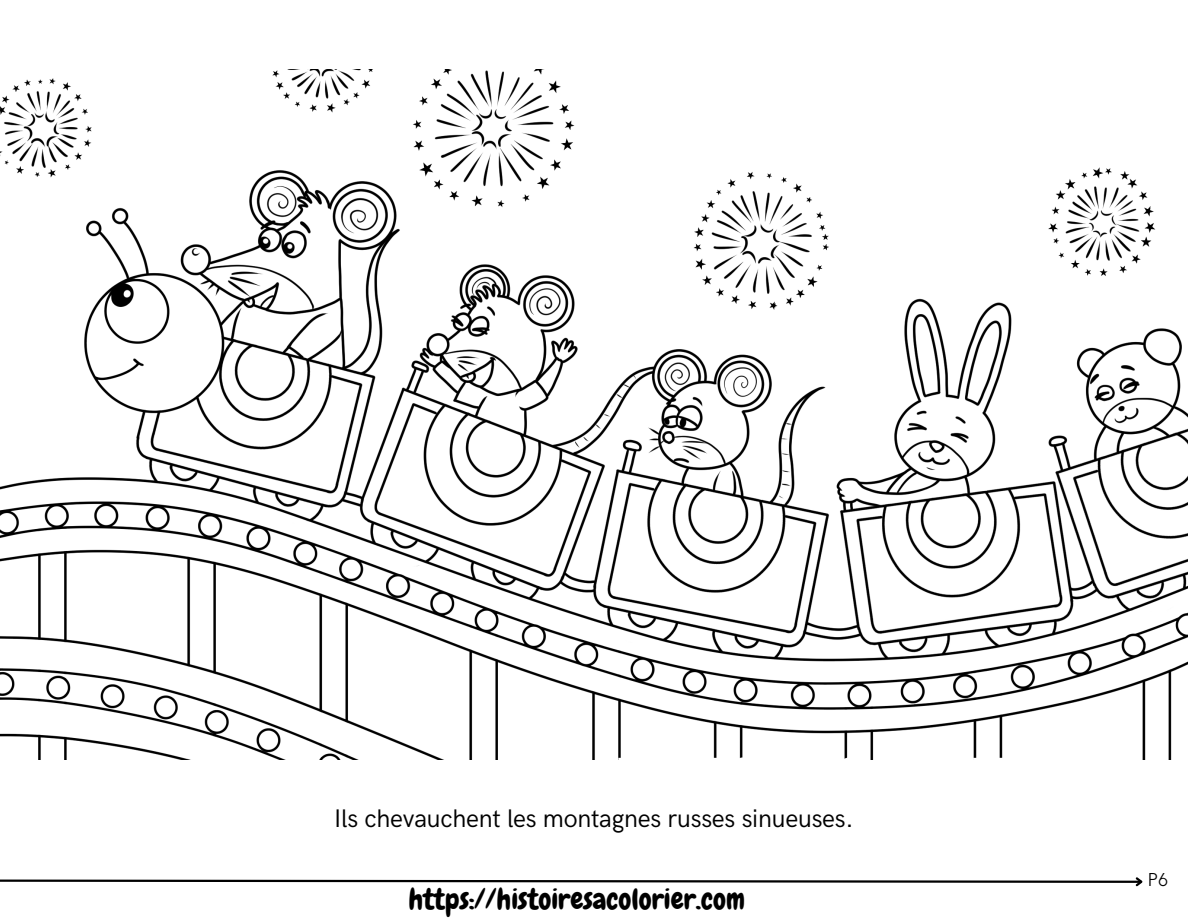
<style>
.page{position:relative;width:1188px;height:918px;background:#fff}
.page>*{position:absolute;margin:0;border:0;box-sizing:border-box;transform-origin:0 0}
.t1{font:28.95px "Chewy";color:#000}
.t2{font:25.5px "HK Grotesk";letter-spacing:-.01em;color:#000}
.t3{font:300 18.9px "HK Grotesk";color:#000}
</style>
<div class="page">
<img style="left:0;top:69px;width:1188px;height:691px">
<svg style="left:0;top:877px;width:1143px;height:10px"></svg>
<p class="t2" style="left:334px;top:804px;width:521px">Ils chevauchent les montagnes russes sinueuses.</p>
<p class="t1" style="left:409px;top:881px;width:338px">https://histoiresacolorier.com</p>
<p class="t3" style="left:1148px;top:869px;width:22px">P6</p>
</div>
